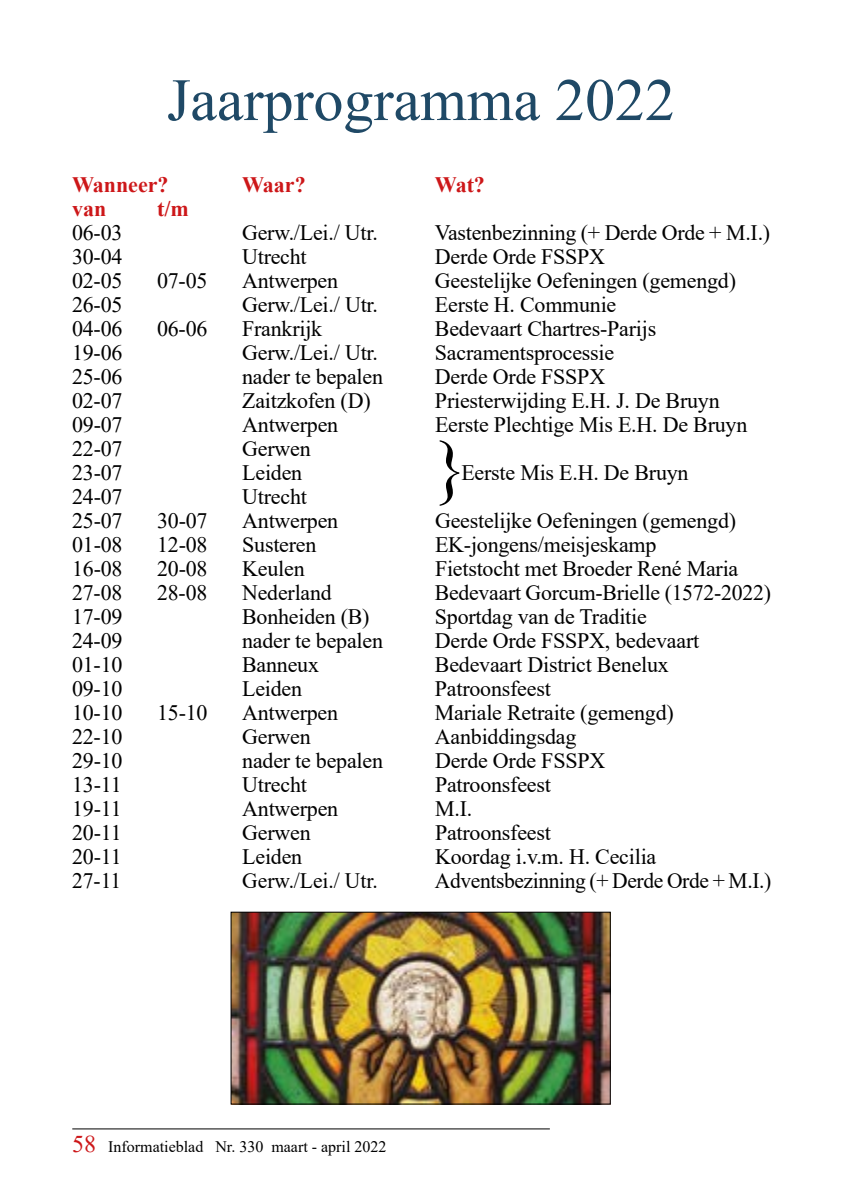
<style>
.page{position:relative;width:842px;height:1191px;background:#fff}
.page>*{position:absolute;margin:0;border:0;box-sizing:border-box;transform-origin:0 0}
.t1{font:72px "Times New Roman";color:#000}
.t2{font:60px "Times New Roman";color:#1f4966}
.t3{font:22px "Times New Roman";letter-spacing:-.01em;color:#000}
.t4{font:700 22px "Times New Roman";color:#cd1719}
.t5{font:16px "Times New Roman";color:#000}
.s1{font-size:24px;color:#cd1719}
</style>
<div class="page">
<hr style="left:72px;top:1128px;width:478px;height:1px;background:#000">
<img style="left:233px;top:913px;width:376px;height:189px">
<div style="left:231px;top:911px;width:380px;height:193px;border:1px solid #000"></div>
<h2 class="t2" style="left:167px;top:58px;width:510px">Jaarprogramma 2022</h2>
<p class="t4" style="left:72px;top:169px;width:98px">Wanneer?</p>
<p class="t4" style="left:242px;top:169px;width:65px">Waar?</p>
<p class="t4" style="left:435px;top:169px;width:52px">Wat?</p>
<p class="t4" style="left:72px;top:193px;width:36px">van</p>
<p class="t4" style="left:157px;top:193px;width:33px">t/m</p>
<p class="t3" style="left:72px;top:217px;width:52px">06-03</p>
<p class="t3" style="left:242px;top:217px;width:137px">Gerw./Lei./ Utr.</p>
<p class="t3" style="left:435px;top:217px;width:337px">Vastenbezinning (+ Derde Orde + M.I.)</p>
<p class="t3" style="left:72px;top:241px;width:52px">30-04</p>
<p class="t3" style="left:242px;top:241px;width:66px">Utrecht</p>
<p class="t3" style="left:435px;top:241px;width:172px">Derde Orde FSSPX</p>
<p class="t3" style="left:72px;top:265px;width:52px">02-05</p>
<p class="t3" style="left:157px;top:265px;width:52px">07-05</p>
<p class="t3" style="left:242px;top:265px;width:97px">Antwerpen</p>
<p class="t3" style="left:435px;top:265px;width:303px">Geestelijke Oefeningen (gemengd)</p>
<p class="t3" style="left:72px;top:289px;width:52px">26-05</p>
<p class="t3" style="left:242px;top:289px;width:137px">Gerw./Lei./ Utr.</p>
<p class="t3" style="left:435px;top:289px;width:183px">Eerste H. Communie</p>
<p class="t3" style="left:72px;top:313px;width:52px">04-06</p>
<p class="t3" style="left:157px;top:313px;width:52px">06-06</p>
<p class="t3" style="left:242px;top:313px;width:82px">Frankrijk</p>
<p class="t3" style="left:435px;top:313px;width:223px">Bedevaart Chartres-Parijs</p>
<p class="t3" style="left:72px;top:337px;width:52px">19-06</p>
<p class="t3" style="left:242px;top:337px;width:137px">Gerw./Lei./ Utr.</p>
<p class="t3" style="left:435px;top:337px;width:181px">Sacramentsprocessie</p>
<p class="t3" style="left:72px;top:361px;width:52px">25-06</p>
<p class="t3" style="left:242px;top:361px;width:142px">nader te bepalen</p>
<p class="t3" style="left:435px;top:361px;width:172px">Derde Orde FSSPX</p>
<p class="t3" style="left:72px;top:385px;width:52px">02-07</p>
<p class="t3" style="left:242px;top:385px;width:130px">Zaitzkofen (D)</p>
<p class="t3" style="left:435px;top:385px;width:286px">Priesterwijding E.H. J. De Bruyn</p>
<p class="t3" style="left:72px;top:409px;width:52px">09-07</p>
<p class="t3" style="left:242px;top:409px;width:97px">Antwerpen</p>
<p class="t3" style="left:435px;top:409px;width:314px">Eerste Plechtige Mis E.H. De Bruyn</p>
<p class="t3" style="left:72px;top:433px;width:52px">22-07</p>
<p class="t3" style="left:242px;top:433px;width:70px">Gerwen</p>
<p class="t3" style="left:72px;top:457px;width:52px">23-07</p>
<p class="t3" style="left:242px;top:457px;width:61px">Leiden</p>
<p class="t3" style="left:461px;top:457px;width:229px">Eerste Mis E.H. De Bruyn</p>
<p class="t3" style="left:72px;top:481px;width:52px">24-07</p>
<p class="t3" style="left:242px;top:481px;width:66px">Utrecht</p>
<p class="t3" style="left:72px;top:505px;width:52px">25-07</p>
<p class="t3" style="left:157px;top:505px;width:52px">30-07</p>
<p class="t3" style="left:242px;top:505px;width:97px">Antwerpen</p>
<p class="t3" style="left:435px;top:505px;width:303px">Geestelijke Oefeningen (gemengd)</p>
<p class="t3" style="left:72px;top:529px;width:52px">01-08</p>
<p class="t3" style="left:157px;top:529px;width:52px">12-08</p>
<p class="t3" style="left:242px;top:529px;width:76px">Susteren</p>
<p class="t3" style="left:435px;top:529px;width:223px">EK-jongens/meisjeskamp</p>
<p class="t3" style="left:72px;top:553px;width:52px">16-08</p>
<p class="t3" style="left:157px;top:553px;width:52px">20-08</p>
<p class="t3" style="left:242px;top:553px;width:64px">Keulen</p>
<p class="t3" style="left:435px;top:553px;width:305px">Fietstocht met Broeder René Maria</p>
<p class="t3" style="left:72px;top:577px;width:52px">27-08</p>
<p class="t3" style="left:157px;top:577px;width:52px">28-08</p>
<p class="t3" style="left:242px;top:577px;width:91px">Nederland</p>
<p class="t3" style="left:435px;top:577px;width:338px">Bedevaart Gorcum-Brielle (1572-2022)</p>
<p class="t3" style="left:72px;top:601px;width:52px">17-09</p>
<p class="t3" style="left:242px;top:601px;width:129px">Bonheiden (B)</p>
<p class="t3" style="left:435px;top:601px;width:213px">Sportdag van de Traditie</p>
<p class="t3" style="left:72px;top:625px;width:52px">24-09</p>
<p class="t3" style="left:242px;top:625px;width:142px">nader te bepalen</p>
<p class="t3" style="left:435px;top:625px;width:266px">Derde Orde FSSPX, bedevaart</p>
<p class="t3" style="left:72px;top:649px;width:52px">01-10</p>
<p class="t3" style="left:242px;top:649px;width:78px">Banneux</p>
<p class="t3" style="left:435px;top:649px;width:236px">Bedevaart District Benelux</p>
<p class="t3" style="left:72px;top:673px;width:52px">09-10</p>
<p class="t3" style="left:242px;top:673px;width:61px">Leiden</p>
<p class="t3" style="left:435px;top:673px;width:117px">Patroonsfeest</p>
<p class="t3" style="left:72px;top:697px;width:52px">10-10</p>
<p class="t3" style="left:157px;top:697px;width:52px">15-10</p>
<p class="t3" style="left:242px;top:697px;width:97px">Antwerpen</p>
<p class="t3" style="left:435px;top:697px;width:240px">Mariale Retraite (gemengd)</p>
<p class="t3" style="left:72px;top:721px;width:52px">22-10</p>
<p class="t3" style="left:242px;top:721px;width:70px">Gerwen</p>
<p class="t3" style="left:435px;top:721px;width:143px">Aanbiddingsdag</p>
<p class="t3" style="left:72px;top:745px;width:52px">29-10</p>
<p class="t3" style="left:242px;top:745px;width:142px">nader te bepalen</p>
<p class="t3" style="left:435px;top:745px;width:172px">Derde Orde FSSPX</p>
<p class="t3" style="left:72px;top:769px;width:51px">13-11</p>
<p class="t3" style="left:242px;top:769px;width:66px">Utrecht</p>
<p class="t3" style="left:435px;top:769px;width:117px">Patroonsfeest</p>
<p class="t3" style="left:72px;top:793px;width:51px">19-11</p>
<p class="t3" style="left:242px;top:793px;width:97px">Antwerpen</p>
<p class="t3" style="left:435px;top:793px;width:39px">M.I.</p>
<p class="t3" style="left:72px;top:817px;width:51px">20-11</p>
<p class="t3" style="left:242px;top:817px;width:70px">Gerwen</p>
<p class="t3" style="left:435px;top:817px;width:117px">Patroonsfeest</p>
<p class="t3" style="left:72px;top:841px;width:51px">20-11</p>
<p class="t3" style="left:242px;top:841px;width:61px">Leiden</p>
<p class="t3" style="left:435px;top:841px;width:223px">Koordag i.v.m. H. Cecilia</p>
<p class="t3" style="left:72px;top:865px;width:51px">27-11</p>
<p class="t3" style="left:242px;top:865px;width:137px">Gerw./Lei./ Utr.</p>
<p class="t3" style="left:435px;top:865px;width:338px">Adventsbezinning (+ Derde Orde + M.I.)</p>
<h1 class="t1" style="left:433px;top:415px;width:36px">}</h1>
<p class="t5" style="left:72px;top:1134px;width:316px"><span class="s1">58</span> Informatieblad Nr. 330 maart - april 2022</p>
</div>
